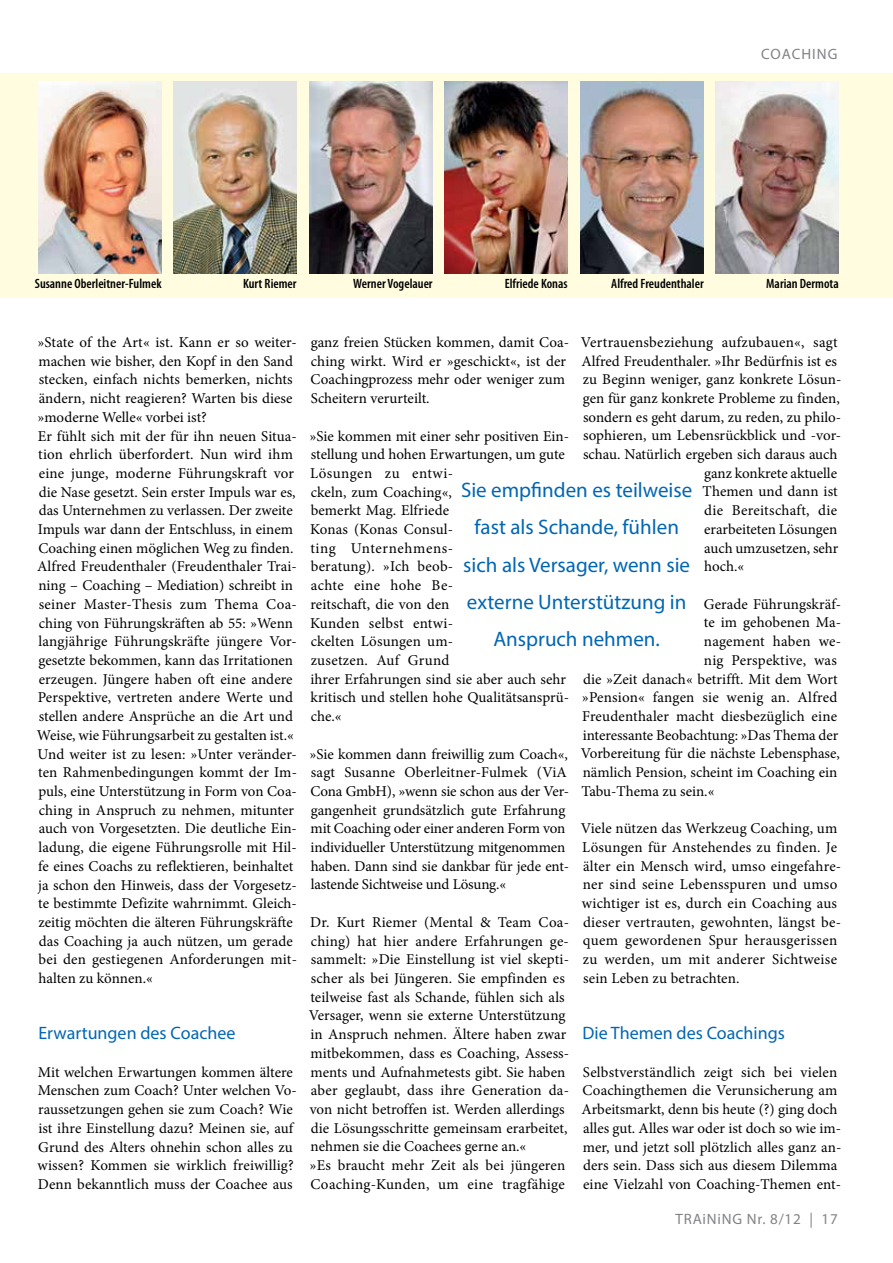
<style>
.page{position:relative;width:893px;height:1263px;background:#fff}
.page>*{position:absolute;margin:0;border:0;box-sizing:border-box;transform-origin:0 0}
.t1{font:21px/37.3px "Myriad Pro";color:#0066b3;text-align:center}
.t2{font:18px "Myriad Pro";color:#0066b3}
.t3{font:15px/18.8px "Minion Pro";letter-spacing:.005em;color:#000}
.t4{font:15px "Myriad Pro";letter-spacing:.05em;color:#808285}
.t5{font:600 condensed 13.5px "Myriad Pro";color:#000}
</style>
<div class="page">
<div style="left:0;top:73px;width:893px;height:225px;background:#fffcdf"></div>
<img style="left:38px;top:82px;width:124px;height:191px">
<img style="left:173px;top:82px;width:124px;height:191px">
<img style="left:309px;top:82px;width:124px;height:191px">
<img style="left:444px;top:82px;width:124px;height:191px">
<img style="left:580px;top:82px;width:124px;height:191px">
<img style="left:715px;top:82px;width:124px;height:191px">
<p class="t4" style="left:761px;top:45px;width:67px">coaching</p>
<p class="t5" style="left:35px;top:275px;width:128px">Susanne Oberleitner-Fulmek</p>
<p class="t5" style="left:243px;top:275px;width:55px">Kurt Riemer</p>
<p class="t5" style="left:353px;top:275px;width:81px">Werner Vogelauer</p>
<p class="t5" style="left:505px;top:275px;width:64px">Elfriede Konas</p>
<p class="t5" style="left:611px;top:275px;width:94px">Alfred Freudenthaler</p>
<p class="t5" style="left:766px;top:275px;width:74px">Marian Dermota</p>
<p class="t3" style="left:37px;top:333px;width:262px">»State of the Art« ist. Kann er so weiter&shy;machen wie bisher, den Kopf in den Sand stecken, einfach nichts bemerken, nichts ändern, nicht reagieren? Warten bis diese »moderne Welle« vorbei ist?<br>Er fühlt sich mit der für ihn neuen Situa&shy;tion ehrlich überfordert. Nun wird ihm eine junge, moderne Führungskraft vor die Nase gesetzt. Sein erster Impuls war es, das Unternehmen zu verlassen. Der zweite Impuls war dann der Entschluss, in einem Coaching einen möglichen Weg zu finden.<br>Alfred Freudenthaler (Freudenthaler Trai&shy;ning – Coaching – Mediation) schreibt in seiner Master-Thesis zum Thema Coa&shy;ching von Führungskräften ab 55: »Wenn langjährige Führungskräfte jüngere Vor&shy;gesetzte bekommen, kann das Irritationen erzeugen. Jüngere haben oft eine andere Perspektive, vertreten andere Werte und stellen andere Ansprüche an die Art und Weise, wie Führungsarbeit zu gestalten ist.« Und weiter ist zu lesen: »Unter veränder&shy;ten Rahmenbedingungen kommt der Im&shy;puls, eine Unterstützung in Form von Coa&shy;ching in Anspruch zu nehmen, mitunter auch von Vorgesetzten. Die deutliche Ein&shy;ladung, die eigene Führungsrolle mit Hil&shy;fe eines Coachs zu reflektieren, beinhaltet ja schon den Hinweis, dass der Vorgesetz&shy;te bestimmte Defizite wahrnimmt. Gleich&shy;zeitig möchten die älteren Führungskräfte das Coaching ja auch nützen, um gerade bei den gestiegenen Anforderungen mit&shy;halten zu können.«</p>
<p class="t2" style="left:38px;top:1022px;width:199px">Erwartungen des Coachee</p>
<p class="t3" style="left:38px;top:1063px;width:261px">Mit welchen Erwartungen kommen ältere Menschen zum Coach? Unter welchen Vo&shy;raussetzungen gehen sie zum Coach? Wie ist ihre Einstellung dazu? Meinen sie, auf Grund des Alters ohnehin schon alles zu wissen? Kommen sie wirklich freiwillig?<br>Denn bekanntlich muss der Coachee aus</p>
<p class="t3" style="left:581px;top:333px;width:258px">Vertrauensbeziehung aufzubauen«, sagt</p>
<p class="t3" style="left:581px;top:351px;width:257px">Alfred Freudenthaler. »Ihr Bedürfnis ist es</p>
<p class="t3" style="left:583px;top:370px;width:260px">zu Beginn weniger, ganz konkrete Lösun-</p>
<p class="t3" style="left:583px;top:389px;width:259px">gen für ganz konkrete Probleme zu finden,</p>
<p class="t3" style="left:583px;top:408px;width:260px">sondern es geht darum, zu reden, zu philo-</p>
<p class="t3" style="left:583px;top:426px;width:260px">sophieren, um Lebensrückblick und -vor-</p>
<p class="t3" style="left:583px;top:445px;width:256px">schau. Natürlich ergeben sich daraus auch</p>
<p class="t3" style="left:704px;top:464px;width:134px">ganz konkrete aktuelle</p>
<p class="t3" style="left:703px;top:482px;width:137px">Themen und dann ist</p>
<p class="t3" style="left:704px;top:501px;width:134px">die Bereitschaft, die</p>
<p class="t3" style="left:704px;top:520px;width:135px">erarbeiteten Lösungen</p>
<p class="t3" style="left:704px;top:538px;width:136px">auch umzusetzen, sehr</p>
<p class="t3" style="left:704px;top:557px;width:42px">hoch.«</p>
<p class="t3" style="left:704px;top:595px;width:139px">Gerade Führungskräf-</p>
<p class="t3" style="left:704px;top:613px;width:139px">te im gehobenen Ma-</p>
<p class="t3" style="left:704px;top:632px;width:139px">nagement haben we-</p>
<p class="t3" style="left:704px;top:651px;width:135px">nig Perspektive, was</p>
<p class="t3" style="left:583px;top:669px;width:256px">die »Zeit danach« betrifft. Mit dem Wort</p>
<p class="t3" style="left:582px;top:688px;width:257px">»Pension« fangen sie wenig an. Alfred</p>
<p class="t3" style="left:582px;top:707px;width:256px">Freudenthaler macht diesbezüglich eine</p>
<p class="t3" style="left:583px;top:725px;width:257px">interessante Beobachtung: »Das Thema der</p>
<p class="t3" style="left:581px;top:744px;width:261px">Vorbereitung für die nächste Lebensphase,</p>
<p class="t3" style="left:583px;top:763px;width:256px">nämlich Pension, scheint im Coaching ein</p>
<p class="t3" style="left:581px;top:782px;width:134px">Tabu-Thema zu sein.«</p>
<p class="t3" style="left:581px;top:819px;width:262px">Viele nützen das Werkzeug Coaching, um Lösungen für Anstehendes zu finden. Je älter ein Mensch wird, umso eingefahre&shy;ner sind seine Lebensspuren und umso wichtiger ist es, durch ein Coaching aus dieser vertrauten, gewohnten, längst be&shy;quem gewordenen Spur herausgerissen zu werden, um mit anderer Sichtweise sein Leben zu betrachten.</p>
<p class="t3" style="left:310px;top:333px;width:260px">ganz freien Stücken kommen, damit Coa&shy;ching wirkt. Wird er »geschickt«, ist der Coachingprozess mehr oder weniger zum Scheitern verurteilt.</p>
<p class="t3" style="left:310px;top:426px;width:261px">»Sie kommen mit einer sehr positiven Ein&shy;stellung und hohen Erwartungen, um gute<br>Lösungen zu entwi-<br>ckeln, zum Coaching«,<br>bemerkt Mag. Elfriede<br>Konas (Konas Consul-<br>ting Unternehmens-<br>beratung). »Ich beob-<br>achte eine hohe Be-<br>reitschaft, die von den<br>Kunden selbst entwi-<br>ckelten Lösungen um-<br>zusetzen. Auf Grund<br>ihrer Erfahrungen sind sie aber auch sehr kritisch und stellen hohe Qualitätsansprü&shy;che.«</p>
<p class="t3" style="left:310px;top:744px;width:261px">»Sie kommen dann freiwillig zum Coach«, sagt Susanne Oberleitner-Fulmek (ViA Cona GmbH), »wenn sie schon aus der Ver&shy;gangenheit grundsätzlich gute Erfahrung mit Coaching oder einer anderen Form von individueller Unterstützung mitgenommen haben. Dann sind sie dankbar für jede ent&shy;lastende Sichtweise und Lösung.«</p>
<p class="t3" style="left:309px;top:913px;width:262px">Dr. Kurt Riemer (Mental &amp; Team Coa&shy;ching) hat hier andere Erfahrungen ge&shy;sammelt: »Die Einstellung ist viel skepti&shy;scher als bei Jüngeren. Sie empfinden es teilweise fast als Schande, fühlen sich als Versager, wenn sie externe Unterstützung in Anspruch nehmen. Ältere haben zwar mitbekommen, dass es Coaching, Assess&shy;ments und Aufnahmetests gibt. Sie haben aber geglaubt, dass ihre Generation da&shy;von nicht betroffen ist. Werden allerdings die Lösungsschritte gemeinsam erarbeitet, nehmen sie die Coachees gerne an.«<br>»Es braucht mehr Zeit als bei jüngeren Coaching-Kunden, um eine tragfähige</p>
<h1 class="t1" style="left:461px;top:471px;width:233px">Sie empfinden es teilweise fast als Schande, fühlen sich als Versager, wenn sie externe Unterstützung in<br>Anspruch nehmen.</h1>
<p class="t2" style="left:583px;top:1022px;width:204px">Die Themen des Coachings</p>
<p class="t3" style="left:581px;top:1063px;width:261px">Selbstverständlich zeigt sich bei vielen Coachingthemen die Verunsicherung am Arbeitsmarkt, denn bis heute (?) ging doch alles gut. Alles war oder ist doch so wie im&shy;mer, und jetzt soll plötzlich alles ganz an&shy;ders sein. Dass sich aus diesem Dilemma eine Vielzahl von Coaching-Themen ent-</p>
<p class="t4" style="left:676px;top:1210px;width:164px">TRAiNiNG Nr. 8/12 | 17</p>
</div>
